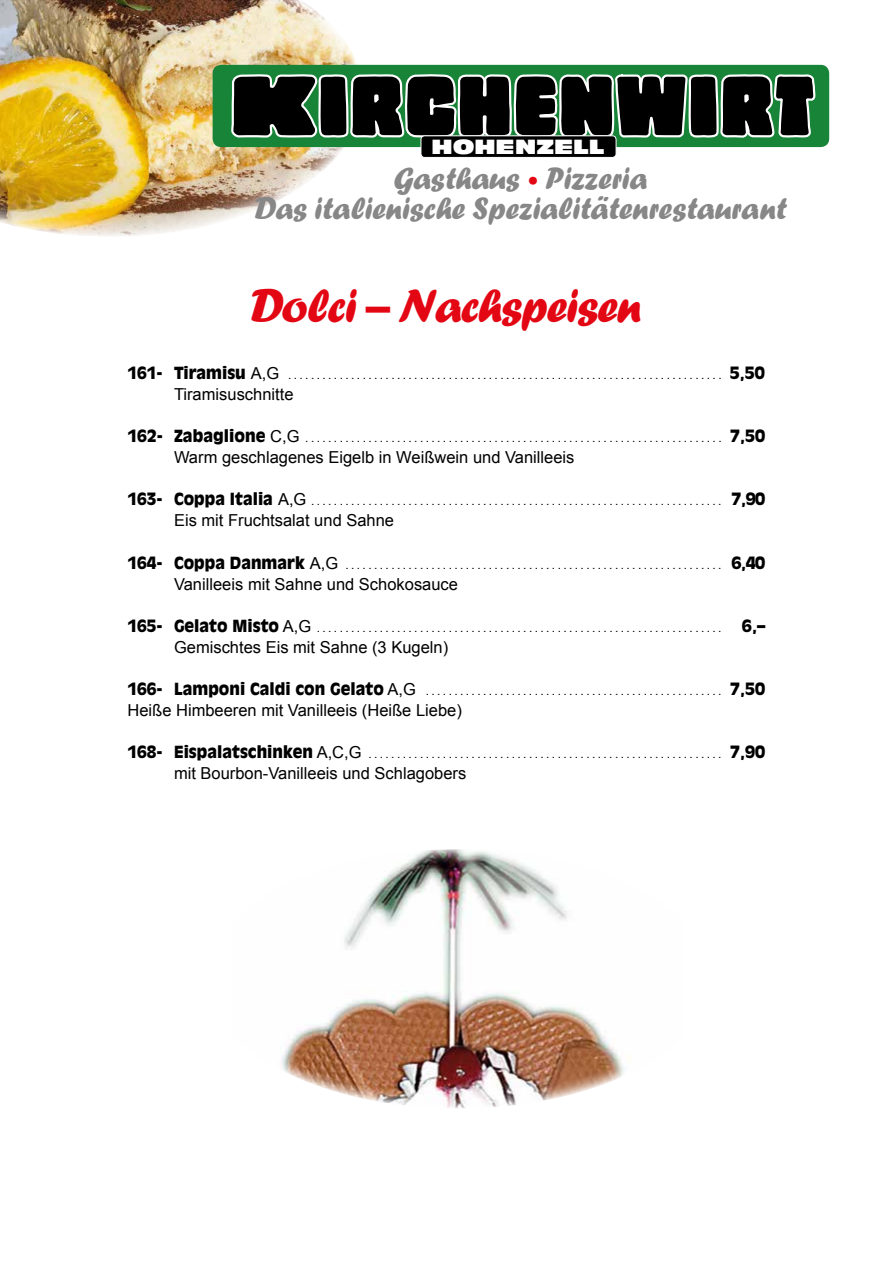
<style>
.page{position:relative;width:893px;height:1263px;background:#fff}
.page>*{position:absolute;margin:0;border:0;box-sizing:border-box;transform-origin:0 0}
.t1{font:77.85px "Copal Std Solid";letter-spacing:.04em;color:#000;scale:1.2 1}
.t2{font:48.75px "Forte MT Std";letter-spacing:-.03em;color:#e30613}
.t3{font:32.25px/30px "Forte MT Std";letter-spacing:-.01em;color:#878787;text-align:center}
.t4{font:20.1px "Antique Olive Std Nord";letter-spacing:-.02em;color:#fff}
.t5{font:16.5px "Arial";color:#000}
.t6{font:12px "Arial";color:#000}
.s1{color:#e30613}
.s2{font-family:"Antique Olive Std";font-weight:900;font-size:16.5px}
.s3{font-size:16.5px}
</style>
<div class="page">
<img style="left:0;top:0;width:363px;height:236px">
<div style="left:213px;top:65px;width:616px;height:82px;background:#178437;border-radius:9px"></div>
<svg style="left:231px;top:74px;width:585px;height:66px"></svg>
<div style="left:421px;top:136px;width:195px;height:21px;background:#000;border-radius:4px"></div>
<div style="left:420px;top:135px;width:196px;height:23px;border:1px solid #fff;border-radius:4px"></div>
<img style="left:282px;top:849px;width:349px;height:259px">
<h1 class="t1" style="left:231px;top:65px;width:487px">KIRCHENWIRT</h1>
<h3 class="t4" style="left:431px;top:134px;width:175px">HOHENZELL</h3>
<h3 class="t3" style="left:254px;top:163px;width:534px">Gasthaus <span class="s1">•</span> Pizzeria<br>Das italienische Spezialitätenrestaurant</h3>
<h2 class="t2" style="left:250px;top:276px;width:393px">Dolci – Nachspeisen</h2>
<p class="t6" style="left:128px;top:367px;width:639px"><span class="s2">161- Tiramisu</span> <span class="s3">A,G</span> ............................................................................ <span class="s2">5,50</span></p>
<h3 class="t5" style="left:174px;top:383px;width:121px">Tiramisuschnitte</h3>
<p class="t6" style="left:128px;top:430px;width:639px"><span class="s2">162- Zabaglione</span> <span class="s3">C,G</span> ......................................................................... <span class="s2">7,50</span></p>
<h3 class="t5" style="left:174px;top:446px;width:402px">Warm geschlagenes Eigelb in Weißwein und Vanilleeis</h3>
<p class="t6" style="left:128px;top:493px;width:639px"><span class="s2">163- Coppa Italia</span> <span class="s3">A,G</span> ........................................................................ <span class="s2">7,90</span></p>
<h3 class="t5" style="left:174px;top:510px;width:222px">Eis mit Fruchtsalat und Sahne</h3>
<p class="t6" style="left:128px;top:556px;width:639px"><span class="s2">164- Coppa Danmark</span> <span class="s3">A,G</span> .................................................................. <span class="s2">6,40</span></p>
<h3 class="t5" style="left:174px;top:573px;width:285px">Vanilleeis mit Sahne und Schokosauce</h3>
<p class="t6" style="left:128px;top:620px;width:639px"><span class="s2">165- Gelato Misto</span> <span class="s3">A,G</span> ....................................................................... <span class="s2">6,–</span></p>
<h3 class="t5" style="left:174px;top:636px;width:276px">Gemischtes Eis mit Sahne (3 Kugeln)</h3>
<p class="t6" style="left:128px;top:683px;width:639px"><span class="s2">166- Lamponi Caldi con Gelato</span> <span class="s3">A,G</span> .................................................... <span class="s2">7,50</span></p>
<h3 class="t5" style="left:128px;top:699px;width:336px">Heiße Himbeeren mit Vanilleeis (Heiße Liebe)</h3>
<p class="t6" style="left:128px;top:746px;width:639px"><span class="s2">168- Eispalatschinken</span> <span class="s3">A,C,G</span> .............................................................. <span class="s2">7,90</span></p>
<h3 class="t5" style="left:174px;top:763px;width:294px">mit Bourbon-Vanilleeis und Schlagobers</h3>
</div>
